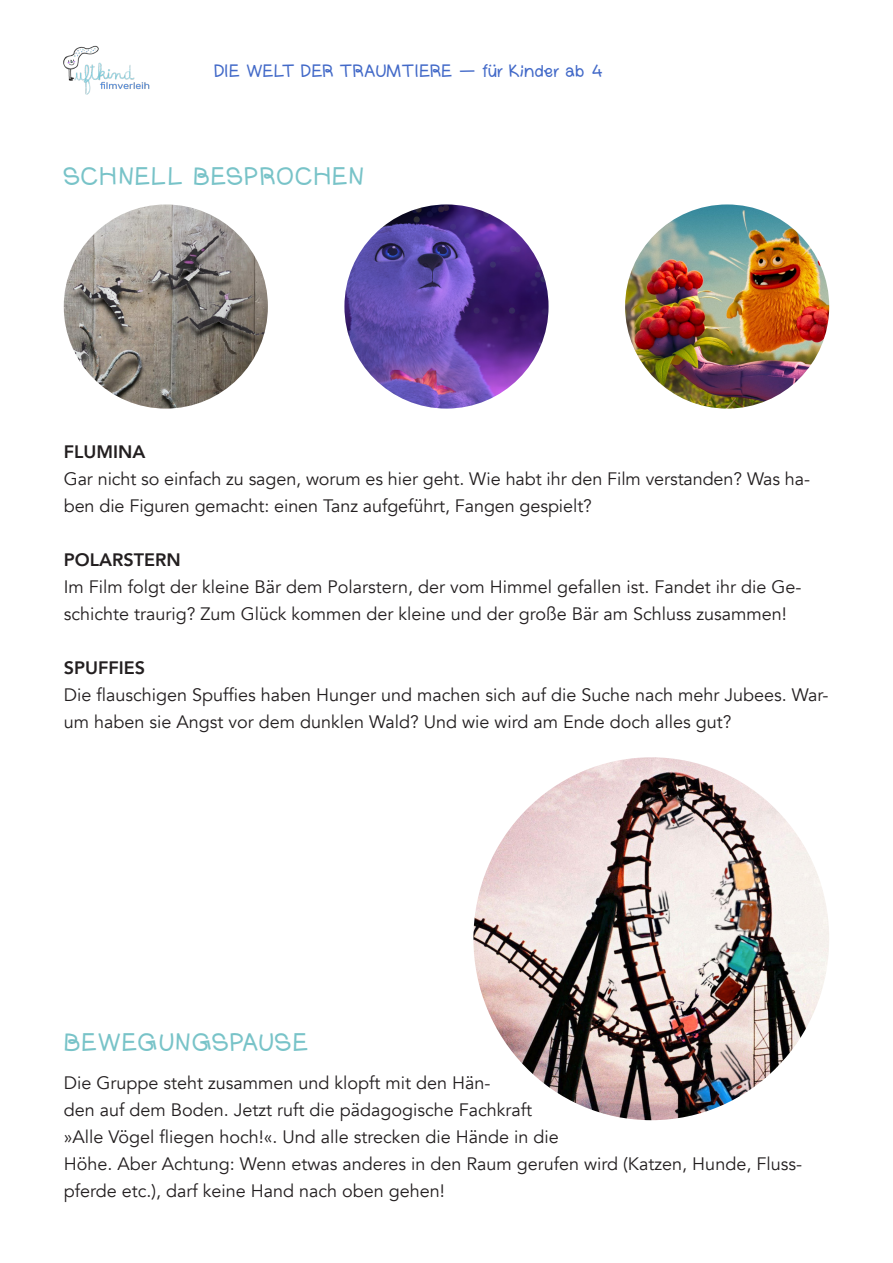
<style>
.page{position:relative;width:893px;height:1263px;background:#fff}
.page>*{position:absolute;margin:0;border:0;box-sizing:border-box;transform-origin:0 0}
.Überschrift_1{font:25.5px "Boris";letter-spacing:.05em;color:#78c3c8}
.body{font:18px/27px "Avenir";color:#231f20}
.kopfzeile{font:18px "Boris";letter-spacing:.005em;color:#4269c8}
.body-2{font:800 18px "Avenir";color:#231f20}
</style>
<div class="page">
<img style="left:64px;top:204px;width:204px;height:205px;border-radius:102px">
<img style="left:625px;top:204px;width:204px;height:205px;border-radius:102px">
<img style="left:344px;top:204px;width:205px;height:205px;border-radius:102px">
<img style="left:473px;top:757px;width:356px;height:363px">
<img style="left:63px;top:45px;width:87px;height:50px">
<p class="kopfzeile" style="left:214px;top:59px;width:390px">DIE WELT DER TRAUMTIERE – für Kinder ab 4</p>
<p class="Überschrift_1" style="left:64px;top:159px;width:302px">SCHNELL BESPROCHEN</p>
<p class="body-2" style="left:64px;top:438px;width:83px">FLUMINA</p>
<p class="body" style="left:64px;top:466px;width:748px">Gar nicht so einfach zu sagen, worum es hier geht. Wie habt ihr den Film verstanden? Was ha&shy;ben die Figuren gemacht: einen Tanz aufgeführt, Fangen gespielt?</p>
<p class="body-2" style="left:64px;top:546px;width:118px">POLARSTERN</p>
<p class="body" style="left:64px;top:574px;width:739px">Im Film folgt der kleine Bär dem Polarstern, der vom Himmel gefallen ist. Fandet ihr die Ge&shy;schichte traurig? Zum Glück kommen der kleine und der große Bär am Schluss zusammen!</p>
<p class="body-2" style="left:64px;top:654px;width:83px">SPUFFIES</p>
<p class="body" style="left:64px;top:682px;width:766px">Die flauschigen Spuffies haben Hunger und machen sich auf die Suche nach mehr Jubees. War&shy;um haben sie Angst vor dem dunklen Wald? Und wie wird am Ende doch alles gut?</p>
<p class="Überschrift_1" style="left:64px;top:1026px;width:245px">BEWEGUNGSPAUSE</p>
<p class="body" style="left:64px;top:1069px;width:740px">Die Gruppe steht zusammen und klopft mit den Hän-<br>den auf dem Boden. Jetzt ruft die pädagogische Fachkraft<br>»Alle Vögel fliegen hoch!«. Und alle strecken die Hände in die<br>Höhe. Aber Achtung: Wenn etwas anderes in den Raum gerufen wird (Katzen, Hunde, Fluss&shy;pferde etc.), darf keine Hand nach oben gehen!</p>
</div>
